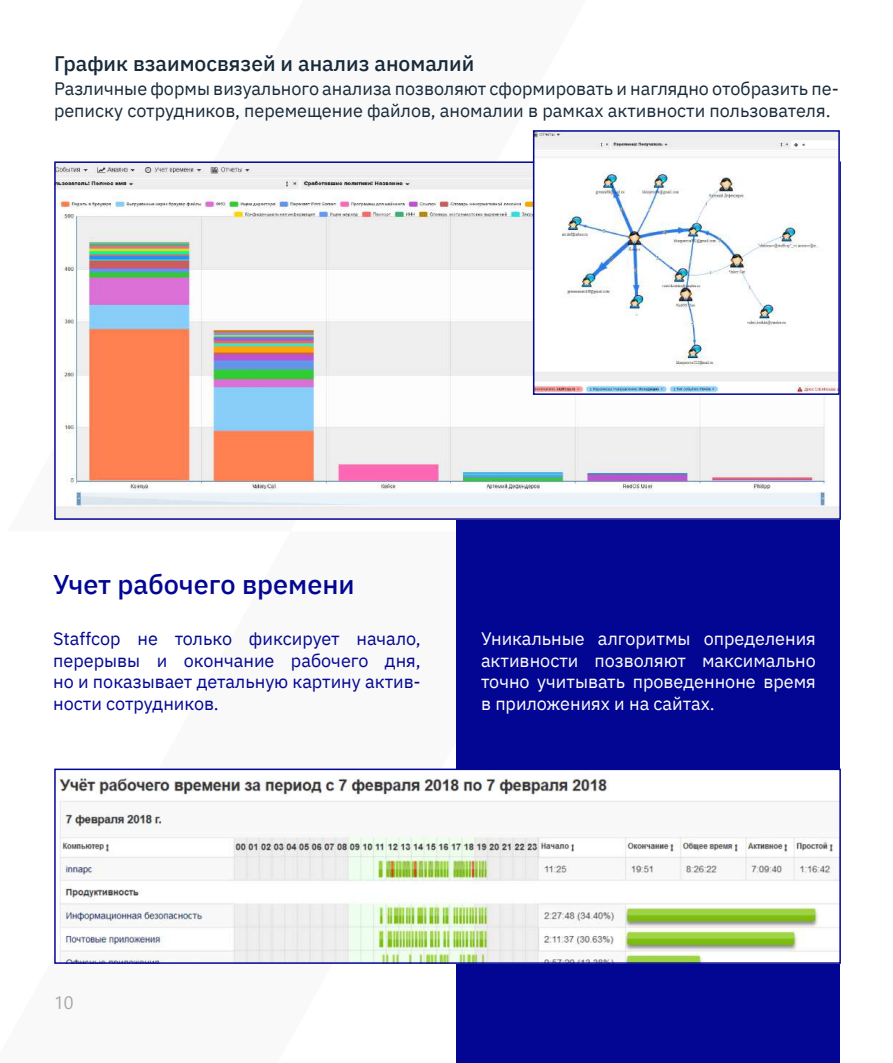
<style>
.page{position:relative;width:893px;height:1063px;background:#fff}
.page>*{position:absolute;margin:0;border:0;box-sizing:border-box;transform-origin:0 0}
.t1{font:500 27px "IBM Plex Sans";color:#020692}
.t2{font:500 21px "IBM Plex Sans";color:#172938}
.t3{font:18px/21.6px "IBM Plex Sans";color:#172938}
.t4{font:18px/21.6px "IBM Plex Sans";color:#020692;text-align:justify}
.t5{font:18px/21.6px "IBM Plex Sans";color:#fff;text-align:justify}
.t6{font:18px "Segoe UI";color:#a8a8a8}
</style>
<div class="page">
<div style="left:456px;top:495px;width:384px;height:568px;background:#020692"></div>
<img style="left:57px;top:164px;width:781px;height:353px">
<img style="left:536px;top:133px;width:301px;height:259px">
<div style="left:533px;top:130px;width:307px;height:265px;border:2px solid #020692"></div>
<img style="left:57px;top:772px;width:781px;height:189px">
<div style="left:54px;top:769px;width:787px;height:195px;border:2px solid #020692"></div>
<p class="t2" style="left:54px;top:47px;width:422px">График взаимосвязей и анализ аномалий</p>
<p class="t3" style="left:54px;top:77px;width:786px">Различные формы визуального анализа позволяют сформировать и наглядно отобразить пе&shy;реписку сотрудников, перемещение файлов, аномалии в рамках активности пользователя.</p>
<h1 class="t1" style="left:53px;top:563px;width:303px">Учет рабочего времени</h1>
<p class="t4" style="left:53px;top:627px;width:369px">Staffcop не только фиксирует начало, перерывы и окончание рабочего дня, но и показывает детальную картину актив&shy;ности сотрудников.</p>
<p class="t5" style="left:481px;top:627px;width:336px">Уникальные алгоритмы определения активности позволяют максимально точно учитывать проведенноне время в приложениях и на сайтах.</p>
<p class="t6" style="left:54px;top:985px;width:21px">10</p>
</div>
